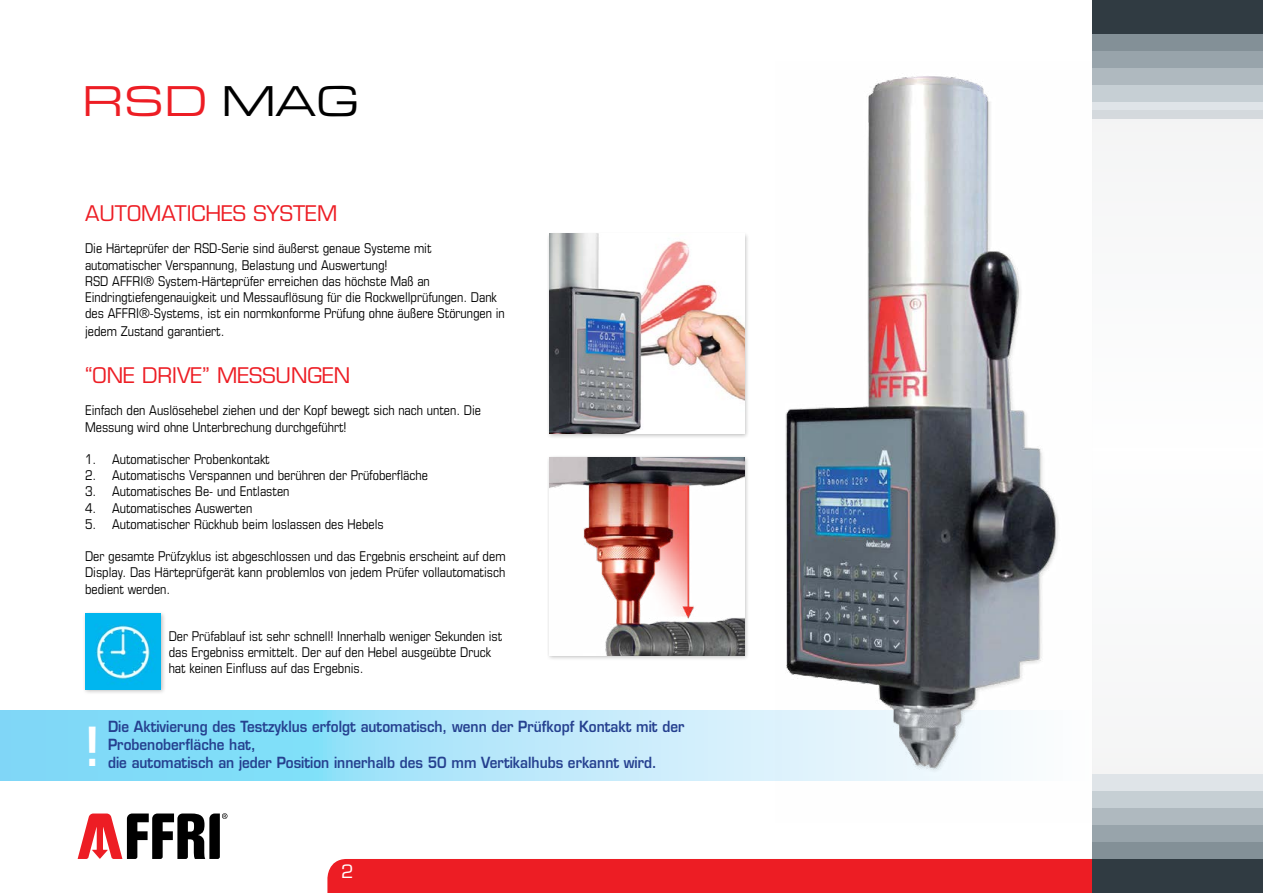
<style>
.page{position:relative;width:1263px;height:893px;background:#fff}
.page>*{position:absolute;margin:0;border:0;box-sizing:border-box;transform-origin:0 0}
.t1{font:600 52.5px "Eurostile";color:#fff;scale:.89 1}
.t2{font:44.85px "Eurostile Extended Roman DTC";color:#ed1d24}
.t3{font:21px "Eurostile";color:#ed1d24}
.t4{font:18px "Eurostile";color:#fff}
.t5{font:600 15px/18px "Eurostile";color:#25408f;scale:.9 1}
.t6{font:condensed 13.5px/16.2px "Eurostile";color:#000}
.s1{color:#000}
</style>
<div class="page">
<svg style="left:0;top:711px;width:775px;height:69px;background:#a2e3f9"></svg>
<img style="left:775px;top:62px;width:318px;height:761px">
<div style="left:547px;top:455px;width:203px;height:206px;background:#000;opacity:.25"></div>
<img style="left:549px;top:457px;width:195px;height:198px">
<div style="left:547px;top:232px;width:203px;height:207px;background:#000;opacity:.25"></div>
<img style="left:549px;top:234px;width:195px;height:199px">
<div style="left:83px;top:611px;width:84px;height:84px;background:#000;opacity:.25"></div>
<img style="left:85px;top:614px;width:76px;height:75px">
<svg style="left:78px;top:813px;width:149px;height:46px"></svg>
<div style="left:327px;top:859px;width:766px;height:34px;background:#ed1d24"></div>
<div style="left:1093px;top:93px;width:170px;height:26px;background:#dfe4e8"></div>
<div style="left:1093px;top:76px;width:170px;height:26px;background:#c6cfd4"></div>
<div style="left:1093px;top:59px;width:170px;height:26px;background:#afb9bf"></div>
<div style="left:1093px;top:42px;width:170px;height:26px;background:#98a4ab"></div>
<div style="left:1093px;top:25px;width:170px;height:26px;background:#839097"></div>
<div style="left:1093px;top:0;width:170px;height:34px;background:#303b42"></div>
<div style="left:1093px;top:110px;width:170px;height:671px;background:#f9f9fa"></div>
<div style="left:1093px;top:774px;width:170px;height:25px;background:#dfe4e8"></div>
<div style="left:1093px;top:791px;width:170px;height:25px;background:#c6cfd4"></div>
<div style="left:1093px;top:808px;width:170px;height:25px;background:#afb9bf"></div>
<div style="left:1093px;top:825px;width:170px;height:25px;background:#98a4ab"></div>
<div style="left:1093px;top:842px;width:170px;height:25px;background:#839097"></div>
<div style="left:1093px;top:859px;width:170px;height:34px;background:#303b42"></div>
<h2 class="t2" style="left:82px;top:78px;width:279px">RSD <span class="s1">MAG</span></h2>
<h3 class="t3" style="left:85px;top:201px;width:254px">AUTOMATICHES SYSTEM</h3>
<p class="t6" style="left:85px;top:240px;width:421px">Die Härteprüfer der RSD-Serie sind äußerst genaue Systeme mit automatischer Verspannung, Belastung und Auswertung!<br>RSD AFFRI® System-Härteprüfer erreichen das höchste Maß an Eindringtiefengenauigkeit und Messauflösung für die Rockwellprüfungen. Dank des AFFRI®-Systems, ist ein normkonforme Prüfung ohne äußere Störungen in</p>
<p class="t6" style="left:85px;top:323px;width:141px">jedem Zustand garantiert.</p>
<h3 class="t3" style="left:85px;top:363px;width:267px">“ONE DRIVE” MESSUNGEN</h3>
<p class="t6" style="left:85px;top:402px;width:398px">Einfach den Auslösehebel ziehen und der Kopf bewegt sich nach unten. Die<br>Messung wird ohne Unterbrechung durchgeführt!</p>
<p class="t6" style="left:85px;top:451px;width:186px">1. Automatischer Probenkontakt</p>
<p class="t6" style="left:85px;top:467px;width:344px">2. Automatischs Verspannen und berühren der Prüfoberfläche</p>
<p class="t6" style="left:85px;top:483px;width:206px">3. Automatisches Be- und Entlasten</p>
<p class="t6" style="left:85px;top:499px;width:169px">4. Automatisches Auswerten</p>
<p class="t6" style="left:85px;top:516px;width:300px">5. Automatischer Rückhub beim loslassen des Hebels</p>
<p class="t6" style="left:85px;top:548px;width:422px;text-align:justify">Der gesamte Prüfzyklus ist abgeschlossen und das Ergebnis erscheint auf dem Display. Das Härteprüfgerät kann problemlos von jedem Prüfer vollautomatisch bedient werden.</p>
<p class="t6" style="left:169px;top:628px;width:335px">Der Prüfablauf ist sehr schnell! Innerhalb weniger Sekunden ist das Ergebniss ermittelt. Der auf den Hebel ausgeübte Druck hat keinen Einfluss auf das Ergebnis.</p>
<h1 class="t1" style="left:85px;top:714px;width:18px">!</h1>
<p class="t5" style="left:108px;top:718px;width:642px">Die Aktivierung des Testzyklus erfolgt automatisch, wenn der Prüfkopf Kontakt mit der<br>Probenoberfläche hat,<br>die automatisch an jeder Position innerhalb des 50 mm Vertikalhubs erkannt wird.</p>
<h3 class="t4" style="left:341px;top:860px;width:14px">2</h3>
</div>
